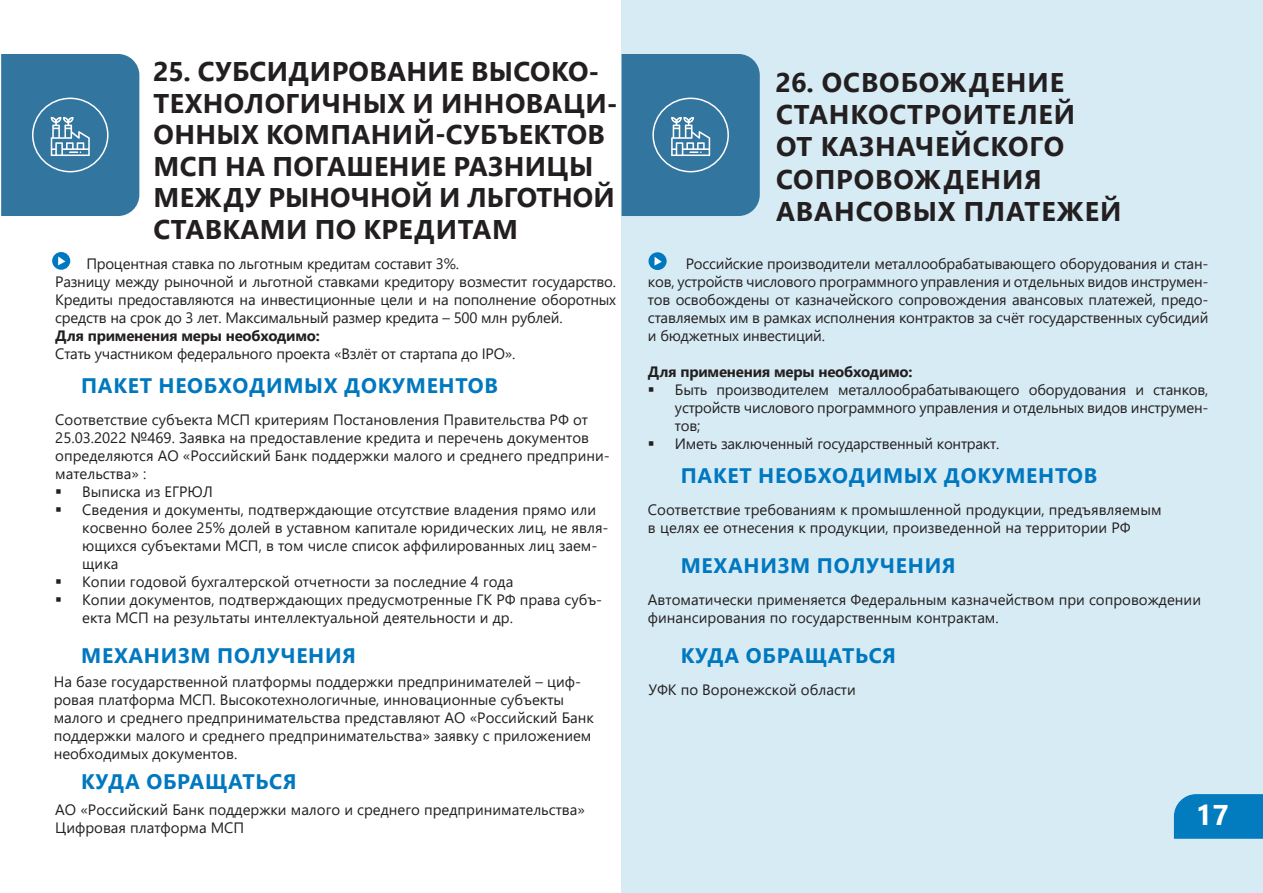
<style>
.page{position:relative;width:1263px;height:893px;background:#fff}
.page>*{position:absolute;margin:0;border:0;box-sizing:border-box;transform-origin:0 0}
.t1{font:700 28.5px "Segoe UI";color:#fff}
.заголовок_32{font:700 27px/31.5px "Segoe UI";letter-spacing:.015em;color:#231f20}
.заголовок_32-2{font:700 27px/32.4px "Segoe UI";letter-spacing:.035em;color:#231f20}
.ПРОМ{font:700 21px "Segoe UI";letter-spacing:.035em;color:#0078c0}
.текст_мерррр{font:15px/18px "Segoe UI";color:#231f20;text-align:justify}
.ПРОМ_ТЕКСТ{font:15px/18px "Segoe UI";color:#231f20}
.текст_мерррр-2{font:700 15px "Segoe UI";letter-spacing:-.015em;color:#231f20}
</style>
<div class="page">
<div style="left:621px;top:0;width:642px;height:893px;background:#d7ebf4"></div>
<svg style="left:1px;top:54px;width:138px;height:162px;background:#3c7ba3"></svg>
<svg style="left:621px;top:54px;width:139px;height:162px;background:#3c7ba3"></svg>
<div style="left:52px;top:252px;width:18px;height:18px;background:#0078c0;border-radius:50%"></div>
<svg style="left:58px;top:256px;width:7px;height:9px"></svg>
<div style="left:648px;top:252px;width:19px;height:18px;background:#0078c0;border-radius:50%"></div>
<svg style="left:654px;top:257px;width:8px;height:9px"></svg>
<p class="заголовок_32" style="left:153px;top:54px;width:466px">25. СУБСИДИРОВАНИЕ ВЫСОКО-<br>ТЕХНОЛОГИЧНЫХ И ИННОВАЦИ-<br>ОННЫХ КОМПАНИЙ-СУБЪЕКТОВ<br>МСП НА ПОГАШЕНИЕ РАЗНИЦЫ<br>МЕЖДУ РЫНОЧНОЙ И ЛЬГОТНОЙ<br>СТАВКАМИ ПО КРЕДИТАМ</p>
<p class="заголовок_32-2" style="left:775px;top:64px;width:301px">26. ОСВОБОЖДЕНИЕ<br>СТАНКОСТРОИТЕЛЕЙ</p>
<p class="заголовок_32-2" style="left:776px;top:129px;width:290px">ОТ КАЗНАЧЕЙСКОГО</p>
<p class="заголовок_32-2" style="left:776px;top:161px;width:267px">СОПРОВОЖДЕНИЯ</p>
<p class="заголовок_32-2" style="left:776px;top:193px;width:347px">АВАНСОВЫХ ПЛАТЕЖЕЙ</p>
<p class="текст_мерррр" style="left:86px;top:254px;width:374px">Процентная ставка по льготным кредитам составит 3%.</p>
<p class="текст_мерррр" style="left:55px;top:272px;width:562px">Разницу между рыночной и льготной ставками кредитору возместит государство.<br>Кредиты предоставляются на инвестиционные цели и на пополнение оборотных средств на срок до 3 лет. Максимальный размер кредита – 500 млн рублей.</p>
<p class="текст_мерррр-2" style="left:55px;top:322px;width:266px">Для применения меры необходимо:</p>
<p class="текст_мерррр" style="left:55px;top:344px;width:462px">Стать участником федерального проекта «Взлёт от стартапа до IPO».</p>
<p class="ПРОМ" style="left:81px;top:366px;width:418px">ПАКЕТ НЕОБХОДИМЫХ ДОКУМЕНТОВ</p>
<p class="ПРОМ_ТЕКСТ" style="left:55px;top:409px;width:556px">Соответствие субъекта МСП критериям Постановления Правительства РФ от 25.03.2022 №469. Заявка на предоставление кредита и перечень документов определяются АО «Российский Банк поддержки малого и среднего предприни&shy;мательства» :</p>
<p class="текст_мерррр" style="left:82px;top:481px;width:132px">Выписка из ЕГРЮЛ</p>
<p class="текст_мерррр" style="left:82px;top:499px;width:528px;text-align:left">Сведения и документы, подтверждающие отсутствие владения прямо или косвенно более 25% долей в уставном капитале юридических лиц, не явля&shy;ющихся субъектами МСП, в том числе список аффилированных лиц заем&shy;щика</p>
<p class="текст_мерррр" style="left:82px;top:571px;width:433px">Копии годовой бухгалтерской отчетности за последние 4 года</p>
<p class="текст_мерррр" style="left:82px;top:589px;width:521px">Копии документов, подтверждающих предусмотренные ГК РФ права субъ&shy;екта МСП на результаты интеллектуальной деятельности и др.</p>
<p class="ПРОМ" style="left:81px;top:636px;width:276px">МЕХАНИЗМ ПОЛУЧЕНИЯ</p>
<p class="ПРОМ_ТЕКСТ" style="left:54px;top:671px;width:542px">На базе государственной платформы поддержки предпринимателей – циф&shy;ровая платформа МСП. Высокотехнологичные, инновационные субъекты малого и среднего предпринимательства представляют АО «Российский Банк поддержки малого и среднего предпринимательства» заявку с приложением необходимых документов.</p>
<p class="ПРОМ" style="left:81px;top:762px;width:217px">КУДА ОБРАЩАТЬСЯ</p>
<p class="ПРОМ_ТЕКСТ" style="left:55px;top:800px;width:531px">АО «Российский Банк поддержки малого и среднего предпринимательства»</p>
<p class="ПРОМ_ТЕКСТ" style="left:55px;top:818px;width:190px">Цифровая платформа МСП</p>
<p class="текст_мерррр" style="left:648px;top:253px;width:562px;text-indent:38px">Российские производители металлообрабатывающего оборудования и стан&shy;ков, устройств числового программного управления и отдельных видов инструмен&shy;тов освобождены от казначейского сопровождения авансовых платежей, предо&shy;ставляемых им в рамках исполнения контрактов за счёт государственных субсидий и бюджетных инвестиций.</p>
<p class="текст_мерррр-2" style="left:648px;top:357px;width:266px">Для применения меры необходимо:</p>
<p class="текст_мерррр" style="left:675px;top:379px;width:535px">Быть производителем металлообрабатывающего оборудования и станков, устройств числового программного управления и отдельных видов инструмен&shy;тов;</p>
<p class="текст_мерррр" style="left:675px;top:433px;width:326px">Иметь заключенный государственный контракт.</p>
<p class="ПРОМ" style="left:681px;top:456px;width:418px">ПАКЕТ НЕОБХОДИМЫХ ДОКУМЕНТОВ</p>
<p class="ПРОМ_ТЕКСТ" style="left:648px;top:499px;width:515px">Соответствие требованиям к промышленной продукции, предъявляемым в целях ее отнесения к продукции, произведенной на территории РФ</p>
<p class="ПРОМ" style="left:681px;top:546px;width:276px">МЕХАНИЗМ ПОЛУЧЕНИЯ</p>
<p class="ПРОМ_ТЕКСТ" style="left:648px;top:589px;width:555px">Автоматически применяется Федеральным казначейством при сопровождении финансирования по государственным контрактам.</p>
<p class="ПРОМ" style="left:681px;top:636px;width:217px">КУДА ОБРАЩАТЬСЯ</p>
<p class="ПРОМ_ТЕКСТ" style="left:648px;top:679px;width:209px">УФК по Воронежской области</p>
<h1 class="t1" style="left:1196px;top:788px;width:35px">17</h1>
</div>
